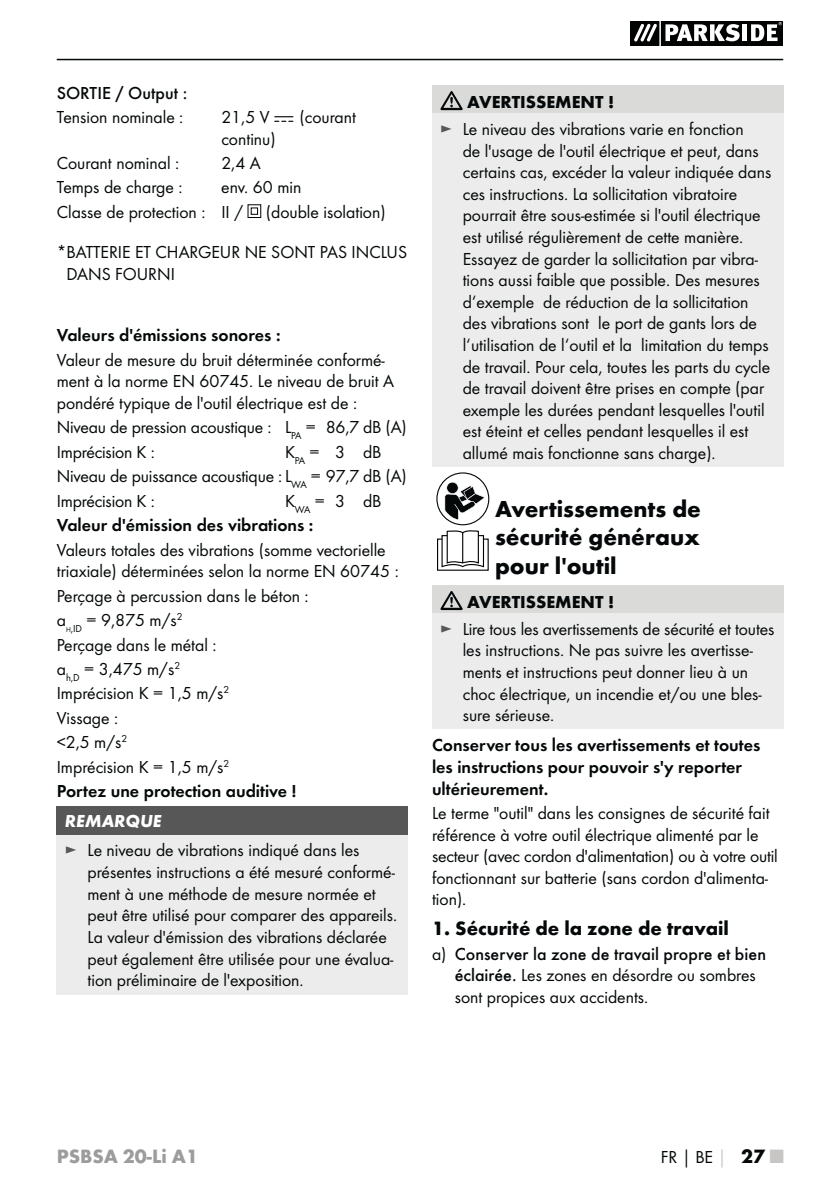
<style>
.page{position:relative;width:840px;height:1191px;background:#fff}
.page>*{position:absolute;margin:0;border:0;box-sizing:border-box;transform-origin:0 0}
.t1{font:700 24px/28.8px "Futura";color:#040809;text-align:justify}
.t2{font:700 20px "Futura";color:#040809}
.t3{font:700 20px "Futura";color:#9c9c9c}
.t4{font:18px/21.6px "Futura Boo";color:#040809}
.t5{font:18px/21.6px "Futura Dem";color:#040809}
.t6{font:500 18px "Futura";color:#040809}
.t7{font:700 18px "Futura";color:#040809}
.t8{font:italic 700 18px "Futura";color:#fff}
.s1{color:#575757}
.s2{font-family:"Futura Boo";font-weight:400}
.s3{font-family:"Futura";font-weight:500}
.s4{font-family:"Futura";font-weight:700}
.s5{font-family:"Futura";font-weight:700;color:#c7c6c5}
.s6{font-family:"Futura";font-weight:700;font-size:20px}
.s7{font-family:"Futura";font-weight:700;font-size:20px;color:#c7c6c5}
</style>
<div class="page">
<hr style="left:57px;top:59px;width:725px;height:1px;background:#040809">
<svg style="left:630px;top:21px;width:152px;height:24px"></svg>
<svg style="left:274px;top:116px;width:19px;height:6px"></svg>
<svg style="left:247px;top:204px;width:14px;height:14px"></svg>
<div style="left:57px;top:806px;width:351px;height:29px;background:#575757"></div>
<div style="left:57px;top:835px;width:351px;height:159px;background:#edecec"></div>
<div style="left:432px;top:85px;width:350px;height:28px;background:#dadad9"></div>
<div style="left:432px;top:113px;width:350px;height:354px;background:#edecec"></div>
<svg style="left:440px;top:91px;width:22px;height:19px"></svg>
<svg style="left:484px;top:540px;width:1px;height:27px"></svg>
<div style="left:437px;top:538px;width:51px;height:33px;border:1px solid #010202"></div>
<svg style="left:440px;top:530px;width:44px;height:38px"></svg>
<svg style="left:436px;top:473px;width:52px;height:52px"></svg>
<div style="left:436px;top:472px;width:53px;height:53px;border:1px solid #040809;border-radius:50%"></div>
<svg style="left:444px;top:482px;width:41px;height:38px"></svg>
<div style="left:432px;top:585px;width:350px;height:28px;background:#dadad9"></div>
<div style="left:432px;top:613px;width:350px;height:116px;background:#edecec"></div>
<svg style="left:440px;top:591px;width:22px;height:19px"></svg>
<p class="t6" style="left:57px;top:84px;width:132px">SORTIE / Output :</p>
<p class="t4" style="left:57px;top:107px;width:128px">Tension nominale :</p>
<p class="t4" style="left:221px;top:107px;width:50px">21,5 V</p>
<p class="t4" style="left:299px;top:107px;width:58px">(courant</p>
<p class="t4" style="left:221px;top:129px;width:56px">continu)</p>
<p class="t4" style="left:57px;top:153px;width:124px">Courant nominal :</p>
<p class="t4" style="left:221px;top:153px;width:41px">2,4 A</p>
<p class="t4" style="left:57px;top:178px;width:127px">Temps de charge :</p>
<p class="t4" style="left:57px;top:176px;width:246px;line-height:24.4px;text-indent:164px">env. 60 min<br>Classe de protection : II /</p>
<p class="t4" style="left:266px;top:202px;width:121px">(double isolation)</p>
<p class="t4" style="left:66px;top:242px;width:342px;text-indent:-10px">* BATTERIE ET CHARGEUR NE SONT PAS INCLUS<br>DANS FOURNI</p>
<p class="t5" style="left:57px;top:325px;width:225px">Valeurs d'émissions sonores :</p>
<p class="t4" style="left:57px;top:350px;width:339px">Valeur de mesure du bruit déterminée conformé&shy;ment à la norme EN 60745. Le niveau de bruit A pondéré typique de l'outil électrique est de :</p>
<p class="t4" style="left:57px;top:416px;width:351px;line-height:24.4px">Niveau de pression acoustique : L<sub>PA</sub> = 86,7 dB (A)<br>Imprécision K :</p>
<p class="t4" style="left:57px;top:440px;width:351px;line-height:24.4px;text-indent:228px">K<sub>PA</sub> = 3 dB<br>Niveau de puissance acoustique : L<sub>WA</sub> = 97,7 dB (A)<br>Imprécision K :</p>
<p class="t4" style="left:285px;top:491px;width:98px">K<sub>WA</sub> = 3 dB</p>
<p class="t5" style="left:57px;top:515px;width:258px">Valeur d'émission des vibrations :</p>
<p class="t4" style="left:57px;top:540px;width:343px">Valeurs totales des vibrations (somme vectorielle triaxiale) déterminées selon la norme EN 60745 :</p>
<p class="t4" style="left:57px;top:584px;width:253px;line-height:24.4px">Perçage à percussion dans le béton : a<sub>H</sub><sub>,ID</sub> = 9,875 m/s<sup>2<br></sup>Perçage dans le métal :<br>a<sub>h,D</sub> = 3,475 m/s<sup>2<br></sup>Imprécision K = 1,5 m/s<sup>2<br></sup>Vissage :<br>&lt;2,5 m/s<sup>2<br></sup>Imprécision K = 1,5 m/s<sup>2</sup></p>
<p class="t5" style="left:57px;top:781px;width:241px">Portez une protection auditive !</p>
<p class="t8" style="left:65px;top:814px;width:98px">REMARQUE</p>
<p class="t4" style="left:87px;top:840px;width:311px;text-indent:-23px"><span class="s1">►</span> Le niveau de vibrations indiqué dans les présentes instructions a été mesuré conformé&shy;ment à une méthode de mesure normée et peut être utilisé pour comparer des appareils.<br>La valeur d'émission des vibrations déclarée peut également être utilisée pour une évalua&shy;tion préliminaire de l'exposition.</p>
<p class="t7" style="left:467px;top:95px;width:148px">AVERTISSEMENT !</p>
<p class="t4" style="left:462px;top:119px;width:310px;text-indent:-23px"><span class="s1">►</span> Le niveau des vibrations varie en fonction<br>de l'usage de l'outil électrique et peut, dans certains cas, excéder la valeur indiquée dans ces instructions. La sollicitation vibratoire pourrait être sous-estimée si l'outil électrique est utilisé régulièrement de cette manière.<br>Essayez de garder la sollicitation par vibra&shy;tions aussi faible que possible. Des mesures d‘exemple de réduction de la sollicitation des vibrations sont le port de gants lors de l‘utilisation de l‘outil et la limitation du temps de travail. Pour cela, toutes les parts du cycle de travail doivent être prises en compte (par exemple les durées pendant lesquelles l'outil est éteint et celles pendant lesquelles il est allumé mais fonctionne sans charge).</p>
<h1 class="t1" style="left:494px;top:496px;width:207px">Avertissements de sécurité généraux pour l'outil</h1>
<p class="t7" style="left:467px;top:594px;width:148px">AVERTISSEMENT !</p>
<p class="t4" style="left:462px;top:619px;width:313px;text-indent:-23px"><span class="s1">►</span> Lire tous les avertissements de sécurité et toutes les instructions. Ne pas suivre les avertisse&shy;ments et instructions peut donner lieu à un choc électrique, un incendie et/ou une bles&shy;sure sérieuse.</p>
<p class="t5" style="left:432px;top:735px;width:330px">Conserver tous les avertissements et toutes les instructions pour pouvoir s'y reporter ultérieurement.</p>
<p class="t4" style="left:432px;top:803px;width:347px">Le terme "outil" dans les consignes de sécurité fait référence à votre outil électrique alimenté par le secteur (avec cordon d'alimentation) ou à votre outil fonctionnant sur batterie (sans cordon d'alimenta&shy;tion).</p>
<p class="t2" style="left:432px;top:920px;width:298px">1. Sécurité de la zone de travail</p>
<p class="t6" style="left:432px;top:945px;width:335px"><span class="s2">a)</span> Conserver la zone de travail propre et bien</p>
<p class="t4" style="left:454px;top:965px;width:302px"><span class="s3">éclairée.</span> Les zones en désordre ou sombres sont propices aux accidents.</p>
<p class="t3" style="left:57px;top:1148px;width:143px">PSBSA 20-Li A1</p>
<p class="t4" style="left:660px;top:1146px;width:124px">FR<span class="s4">│</span>BE<span class="s5">│</span> <span class="s6">27</span> <span class="s7">■</span></p>
</div>
